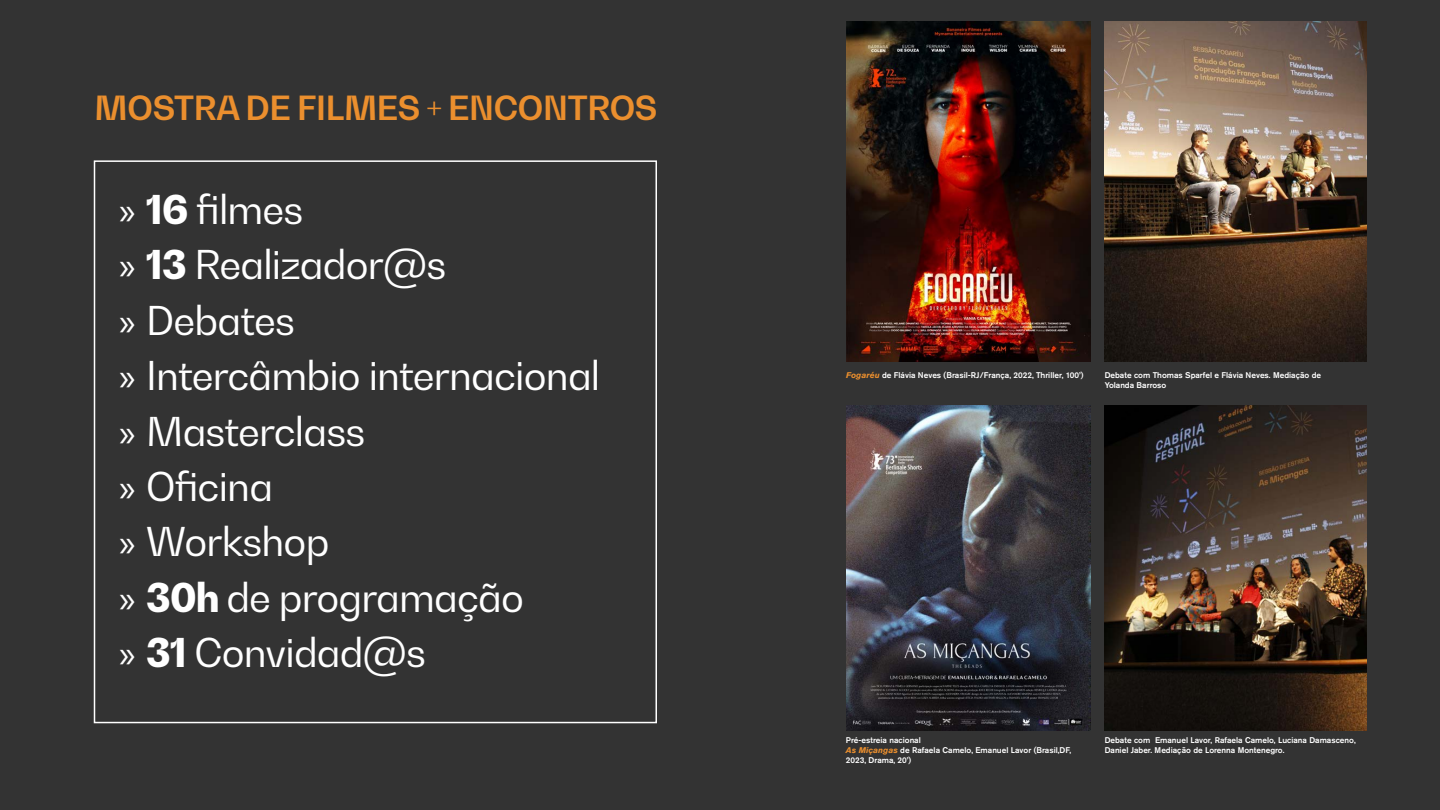
<style>
.page{position:relative;width:1440px;height:810px;background:#333}
.page>*{position:absolute;margin:0;border:0;box-sizing:border-box;transform-origin:0 0}
.t1{font:39.38px/55.3px "Bw Gradual DEMO";letter-spacing:-.02em;color:#fff}
.t2{font:700 33px "Bw Gradual DEMO";letter-spacing:-.01em;color:#eb8f2e}
.t3{font:500 8.25px/9.9px "Akzidenz Grotesk Pro";color:#fff}
.s1{font-family:"Myriad Pro"}
.s2{font-weight:800}
.s3{font-weight:700;font-style:italic;color:#eb8f2e}
</style>
<div class="page">
<div style="left:94px;top:160px;width:563px;height:563px;border:2px solid #fff"></div>
<img style="left:846px;top:22px;width:244px;height:339px">
<img style="left:1105px;top:22px;width:261px;height:339px">
<img style="left:846px;top:406px;width:244px;height:324px">
<img style="left:1105px;top:406px;width:261px;height:324px">
<h2 class="t2" style="left:95px;top:86px;width:564px">MOSTRA DE FILMES + ENCONTROS</h2>
<h1 class="t1" style="left:119px;top:181px;width:483px"><span class="s1">»</span> <span class="s2">16</span> filmes<br><span class="s1">»</span> <span class="s2">13</span> Realizador@s<br><span class="s1">»</span> Debates<br><span class="s1">»</span> Intercâmbio internacional <span class="s1">»</span> Masterclass<br><span class="s1">»</span> Oficina<br><span class="s1">»</span> Workshop<br><span class="s1">»</span> <span class="s2">30h</span> de programação<br><span class="s1">»</span> <span class="s2">31</span> Convidad@s</h1>
<p class="t3" style="left:846px;top:370px;width:239px"><span class="s3">Fogaréu</span> de Flávia Neves (Brasil-RJ/França, 2022, Thriller, 100’)</p>
<p class="t3" style="left:1105px;top:370px;width:218px">Debate com Thomas Sparfel e Flávia Neves. Mediação de<br>Yolanda Barroso</p>
<p class="t3" style="left:846px;top:735px;width:227px">Pré-estreia nacional<br><span class="s3">As Miçangas</span> de Rafaela Camelo, Emanuel Lavor (Brasil,DF,<br>2023, Drama, 20’)</p>
<p class="t3" style="left:1105px;top:735px;width:253px">Debate com Emanuel Lavor, Rafaela Camelo, Luciana Damasceno,<br>Daniel Jaber. Mediação de Lorenna Montenegro.</p>
</div>
